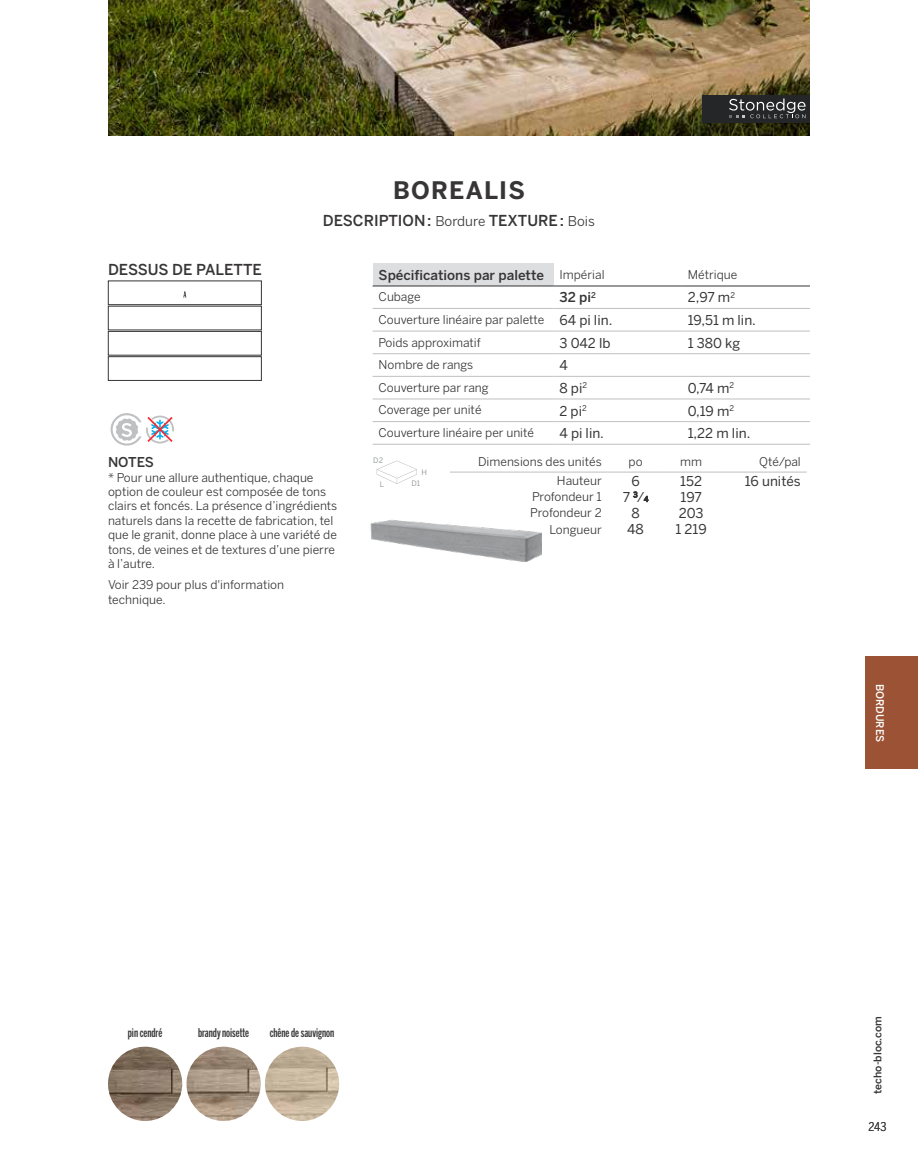
<style>
.page{position:relative;width:918px;height:1175px;background:#fff}
.page>*{position:absolute;margin:0;border:0;box-sizing:border-box;transform-origin:0 0}
.t1{font:700 24px "Benton Sans";letter-spacing:.05em;color:#373535}
.t2{font:500 15px "Benton Sans";color:#373535}
.t3{font:13.5px "Benton Sans";color:#373535}
.t4{font:500 13.5px "Benton Sans";color:#373535}
.t5{font:12px/14.4px "Benton Sans";color:#373535}
.t6{font:500 12px "Benton Sans Extra Comp";color:#373535}
.t7{font:12px "Benton Sans Cond";color:#373535}
.t8{font:500 10.5px "Benton Sans";color:#373535}
.t9{font:500 10.5px "Benton Sans";color:#fff}
.t10{font:7.5px "Benton Sans";color:#97999b}
.s1{font-weight:400;font-size:13.5px}
.s2{font-weight:400;font-size:12px}
.s3{font-size:13.5px}
.s4{font-size:7.35px}
</style>
<div class="page">
<div style="left:865px;top:656px;width:53px;height:113px;background:#9c5234"></div>
<svg style="left:183px;top:291px;width:3px;height:6px"></svg>
<div style="left:108px;top:281px;width:154px;height:24px;border:1px solid #373535"></div>
<div style="left:108px;top:331px;width:154px;height:24px;border:1px solid #373535"></div>
<div style="left:108px;top:356px;width:154px;height:24px;border:1px solid #373535"></div>
<svg style="left:110px;top:413px;width:64px;height:33px"></svg>
<img style="left:108px;top:0;width:702px;height:135px">
<div style="left:373px;top:263px;width:181px;height:23px;background:#dddedf"></div>
<hr style="left:554px;top:286px;width:128px;height:1px;background:#373535">
<hr style="left:682px;top:286px;width:128px;height:1px;background:#373535">
<hr style="left:682px;top:331px;width:128px;height:1px;background:#bec0c2">
<hr style="left:682px;top:398px;width:128px;height:1px;background:#bec0c2">
<hr style="left:682px;top:421px;width:128px;height:1px;background:#bec0c2">
<hr style="left:554px;top:444px;width:128px;height:1px;background:#bec0c2">
<hr style="left:682px;top:444px;width:128px;height:1px;background:#bec0c2">
<hr style="left:554px;top:353px;width:128px;height:1px;background:#bec0c2">
<hr style="left:682px;top:353px;width:128px;height:1px;background:#bec0c2">
<hr style="left:373px;top:353px;width:180px;height:1px;background:#bec0c2">
<hr style="left:373px;top:286px;width:180px;height:1px;background:#373535">
<hr style="left:554px;top:331px;width:128px;height:1px;background:#bec0c2">
<hr style="left:554px;top:398px;width:128px;height:1px;background:#bec0c2">
<hr style="left:554px;top:421px;width:128px;height:1px;background:#bec0c2">
<hr style="left:373px;top:444px;width:180px;height:1px;background:#bec0c2">
<hr style="left:554px;top:308px;width:128px;height:1px;background:#bec0c2">
<hr style="left:554px;top:376px;width:128px;height:1px;background:#bec0c2">
<hr style="left:682px;top:308px;width:128px;height:1px;background:#bec0c2">
<hr style="left:682px;top:376px;width:128px;height:1px;background:#bec0c2">
<hr style="left:373px;top:308px;width:180px;height:1px;background:#bec0c2">
<hr style="left:373px;top:331px;width:180px;height:1px;background:#bec0c2">
<hr style="left:373px;top:376px;width:180px;height:1px;background:#bec0c2">
<hr style="left:373px;top:398px;width:180px;height:1px;background:#bec0c2">
<hr style="left:373px;top:421px;width:180px;height:1px;background:#bec0c2">
<hr style="left:450px;top:472px;width:158px;height:1px;background:#bec0c2">
<hr style="left:608px;top:472px;width:55px;height:1px;background:#bec0c2">
<hr style="left:663px;top:472px;width:56px;height:1px;background:#bec0c2">
<hr style="left:719px;top:472px;width:88px;height:1px;background:#bec0c2">
<svg style="left:377px;top:460px;width:40px;height:24px"></svg>
<svg style="left:633px;top:491px;width:4px;height:6px"></svg>
<svg style="left:644px;top:496px;width:4px;height:6px"></svg>
<img style="left:370px;top:519px;width:171px;height:43px">
<img style="left:186px;top:1046px;width:75px;height:74px;border-radius:37px">
<img style="left:265px;top:1046px;width:74px;height:74px;border-radius:37px">
<img style="left:108px;top:1046px;width:74px;height:74px;border-radius:37px">
<div style="left:702px;top:95px;width:108px;height:27px;background:#242628"></div>
<svg style="left:729px;top:98px;width:77px;height:20px"></svg>
<h1 class="t1" style="left:393px;top:176px;width:133px">BOREALIS</h1>
<p class="t2" style="left:323px;top:212px;width:273px">DESCRIPTION: <span class="s1">Bordure</span> TEXTURE: <span class="s1">Bois</span></p>
<p class="t2" style="left:108px;top:261px;width:155px">DESSUS DE PALETTE</p>
<p class="t4" style="left:108px;top:454px;width:47px">NOTES</p>
<p class="t5" style="left:108px;top:470px;width:231px">* Pour une allure authentique, chaque option de couleur est composée de tons clairs et foncés. La présence d’ingrédients naturels dans la recette de fabrication, tel que le granit, donne place à une variété de tons, de veines et de textures d’une pierre à l’autre.</p>
<p class="t5" style="left:108px;top:577px;width:178px">Voir 239 pour plus d'information technique.</p>
<p class="t4" style="left:379px;top:267px;width:227px">Spécifications par palette <span class="s2">Impérial</span></p>
<p class="t5" style="left:688px;top:268px;width:51px">Métrique</p>
<p class="t5" style="left:379px;top:289px;width:44px">Cubage</p>
<p class="t4" style="left:560px;top:289px;width:38px">32 pi<sup>2</sup></p>
<p class="t3" style="left:688px;top:289px;width:49px">2,97 m<sup>2</sup></p>
<p class="t5" style="left:379px;top:312px;width:235px">Couverture linéaire par palette <span class="s3">64 pi lin.</span></p>
<p class="t3" style="left:688px;top:312px;width:70px">19,51 m lin.</p>
<p class="t5" style="left:379px;top:335px;width:104px">Poids approximatif</p>
<p class="t3" style="left:560px;top:335px;width:53px">3 042 lb</p>
<p class="t3" style="left:688px;top:335px;width:54px">1 380 kg</p>
<p class="t5" style="left:379px;top:357px;width:96px">Nombre de rangs</p>
<p class="t3" style="left:560px;top:357px;width:10px">4</p>
<p class="t5" style="left:379px;top:380px;width:112px">Couverture par rang</p>
<p class="t3" style="left:560px;top:380px;width:29px">8 pi<sup>2</sup></p>
<p class="t3" style="left:688px;top:380px;width:48px">0,74 m<sup>2</sup></p>
<p class="t5" style="left:379px;top:403px;width:104px">Coverage per unité</p>
<p class="t3" style="left:560px;top:403px;width:29px">2 pi<sup>2</sup></p>
<p class="t3" style="left:688px;top:403px;width:48px">0,19 m<sup>2</sup></p>
<p class="t5" style="left:379px;top:425px;width:157px">Couverture linéaire per unité</p>
<p class="t3" style="left:560px;top:425px;width:46px">4 pi lin.</p>
<p class="t3" style="left:688px;top:425px;width:64px">1,22 m lin.</p>
<p class="t10" style="left:421px;top:467px;width:7px">H</p>
<p class="t10" style="left:380px;top:480px;width:6px">L</p>
<p class="t10" style="left:411px;top:479px;width:10px">D1</p>
<p class="t10" style="left:373px;top:455px;width:11px">D2</p>
<p class="t5" style="left:478px;top:454px;width:125px">Dimensions des unités</p>
<p class="t5" style="left:629px;top:454px;width:16px">po</p>
<p class="t5" style="left:680px;top:454px;width:23px">mm</p>
<p class="t5" style="left:759px;top:454px;width:43px">Qté/pal</p>
<p class="t5" style="left:557px;top:473px;width:46px">Hauteur</p>
<p class="t3" style="left:631px;top:473px;width:10px">6</p>
<p class="t3" style="left:680px;top:473px;width:23px">152</p>
<p class="t3" style="left:745px;top:473px;width:57px">16 unités</p>
<p class="t5" style="left:532px;top:489px;width:71px">Profondeur 1</p>
<p class="t3" style="left:623px;top:489px;width:27px">7 <sup>3</sup>⁄<span class="s4">4</span></p>
<p class="t3" style="left:681px;top:489px;width:23px">197</p>
<p class="t5" style="left:530px;top:505px;width:73px">Profondeur 2</p>
<p class="t3" style="left:631px;top:505px;width:10px">8</p>
<p class="t3" style="left:679px;top:505px;width:26px">203</p>
<p class="t5" style="left:550px;top:522px;width:54px">Longueur</p>
<p class="t3" style="left:627px;top:521px;width:18px">48</p>
<p class="t3" style="left:676px;top:521px;width:33px">1 219</p>
<p class="t9" style="left:886px;top:683px;width:60px;rotate:90deg">BORDURES</p>
<p class="t6" style="left:128px;top:1025px;width:36px">pin cendré</p>
<p class="t6" style="left:198px;top:1025px;width:52px">brandy noisette</p>
<p class="t6" style="left:270px;top:1025px;width:66px">chêne de sauvignon</p>
<p class="t8" style="left:872px;top:1093px;width:79px;rotate:-90deg">techo-bloc.com</p>
<p class="t7" style="left:869px;top:1119px;width:19px">243</p>
</div>
